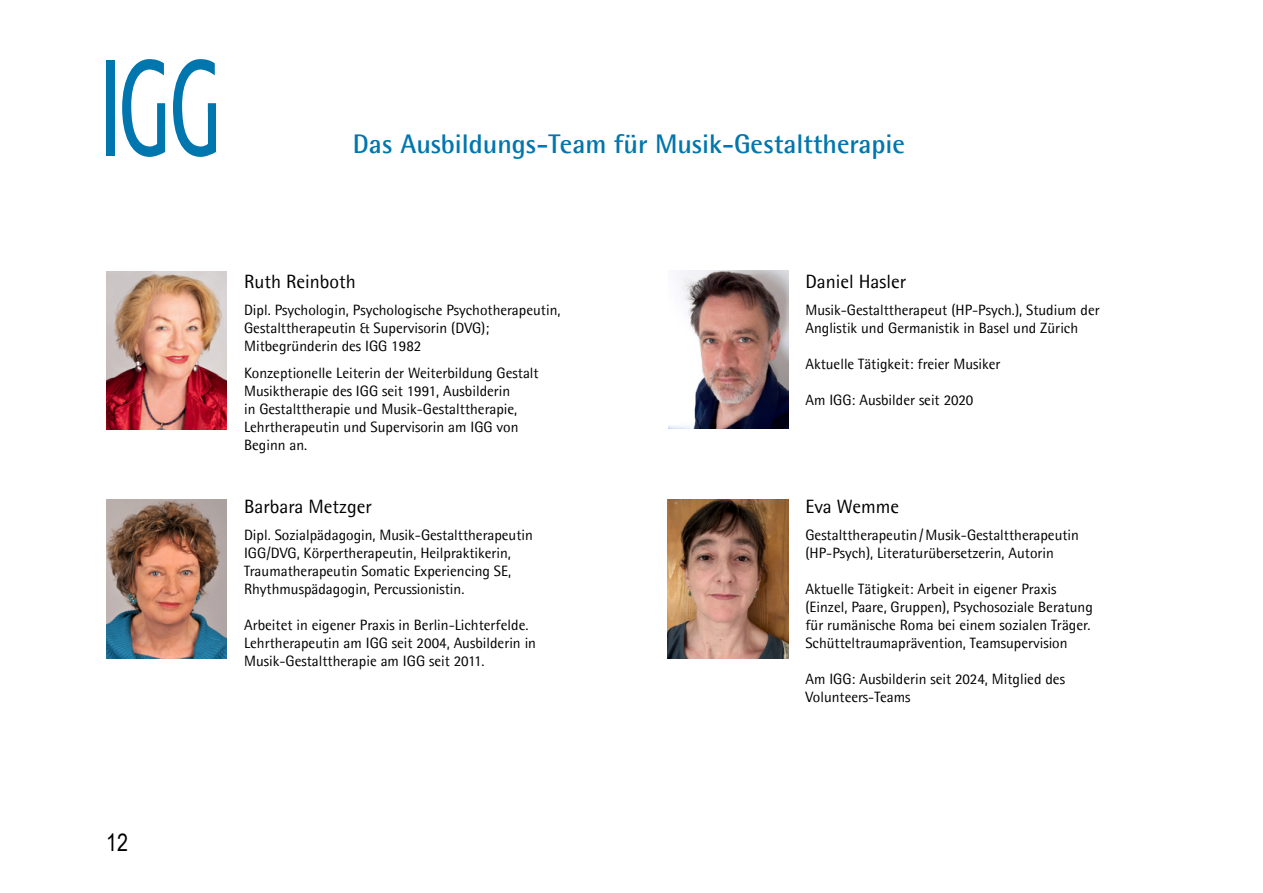
<style>
.page{position:relative;width:1263px;height:893px;background:#fff}
.page>*{position:absolute;margin:0;border:0;box-sizing:border-box;transform-origin:0 0}
.Ü1_18_Rotis{font:700 27px "Agfa Rotis Semisans";color:#0076ae}
.t1{font:24px "Arial Narrow";color:#000}
.Ü3_termin_ANarrow{font:19.35px "Agfa Rotis Semisans";color:#000}
.Text_Rotis{font:15px/18px "Agfa Rotis Semisans";color:#000}
</style>
<div class="page">
<div style="left:106px;top:60px;width:9px;height:96px;background:#0076ae"></div>
<svg style="left:122px;top:59px;width:43px;height:98px"></svg>
<svg style="left:173px;top:59px;width:43px;height:98px"></svg>
<img style="left:106px;top:271px;width:121px;height:158px">
<img style="left:106px;top:500px;width:121px;height:158px">
<img style="left:668px;top:270px;width:120px;height:158px">
<img style="left:668px;top:500px;width:120px;height:158px">
<h2 class="t1" style="left:106px;top:825px;width:23px">12</h2>
<p class="Ü1_18_Rotis" style="left:353px;top:127px;width:554px">Das Ausbildungs-Team für Musik-Gestalttherapie</p>
<p class="Ü3_termin_ANarrow" style="left:244px;top:270px;width:113px">Ruth Reinboth</p>
<p class="Text_Rotis" style="left:244px;top:301px;width:318px">Dipl. Psychologin, Psychologische Psychotherapeutin,<br>Gestalttherapeutin &amp; Supervisorin (DVG);<br>Mitbegründerin des IGG 1982</p>
<p class="Text_Rotis" style="left:244px;top:364px;width:296px">Konzeptionelle Leiterin der Weiterbildung Gestalt Musiktherapie des IGG seit 1991, Ausbilderin<br>in Gestalttherapie und Musik-Gestalttherapie, Lehrtherapeutin und Supervisorin am IGG von Beginn an.</p>
<p class="Ü3_termin_ANarrow" style="left:244px;top:495px;width:129px">Barbara Metzger</p>
<p class="Text_Rotis" style="left:244px;top:526px;width:290px">Dipl. Sozialpädagogin, Musik-Gestalttherapeutin IGG/DVG, Körpertherapeutin, Heilpraktikerin, Traumatherapeutin Somatic Experiencing SE, Rhythmuspädagogin, Percussionistin.</p>
<p class="Text_Rotis" style="left:244px;top:616px;width:286px">Arbeitet in eigener Praxis in Berlin-Lichterfelde.</p>
<p class="Text_Rotis" style="left:244px;top:634px;width:293px">Lehrtherapeutin am IGG seit 2004, Ausbilderin in<br>Musik-Gestalttherapie am IGG seit 2011.</p>
<p class="Ü3_termin_ANarrow" style="left:805px;top:270px;width:102px">Daniel Hasler</p>
<p class="Text_Rotis" style="left:805px;top:301px;width:296px">Musik-Gestalttherapeut (HP-Psych.), Studium der<br>Anglistik und Germanistik in Basel und Zürich</p>
<p class="Text_Rotis" style="left:805px;top:355px;width:197px">Aktuelle Tätigkeit: freier Musiker</p>
<p class="Text_Rotis" style="left:805px;top:391px;width:170px">Am IGG: Ausbilder seit 2020</p>
<p class="Ü3_termin_ANarrow" style="left:805px;top:495px;width:95px">Eva Wemme</p>
<p class="Text_Rotis" style="left:805px;top:526px;width:275px">Gestalttherapeutin/Musik-Gestalttherapeutin (HP-Psych), Literaturübersetzerin, Autorin</p>
<p class="Text_Rotis" style="left:805px;top:580px;width:289px">Aktuelle Tätigkeit: Arbeit in eigener Praxis (Einzel, Paare, Gruppen), Psychosoziale Beratung für rumänische Roma bei einem sozialen Träger.</p>
<p class="Text_Rotis" style="left:805px;top:634px;width:264px">Schütteltraumaprävention, Teamsupervision</p>
<p class="Text_Rotis" style="left:805px;top:670px;width:261px">Am IGG: Ausbilderin seit 2024, Mitglied des<br>Volunteers-Teams</p>
</div>
